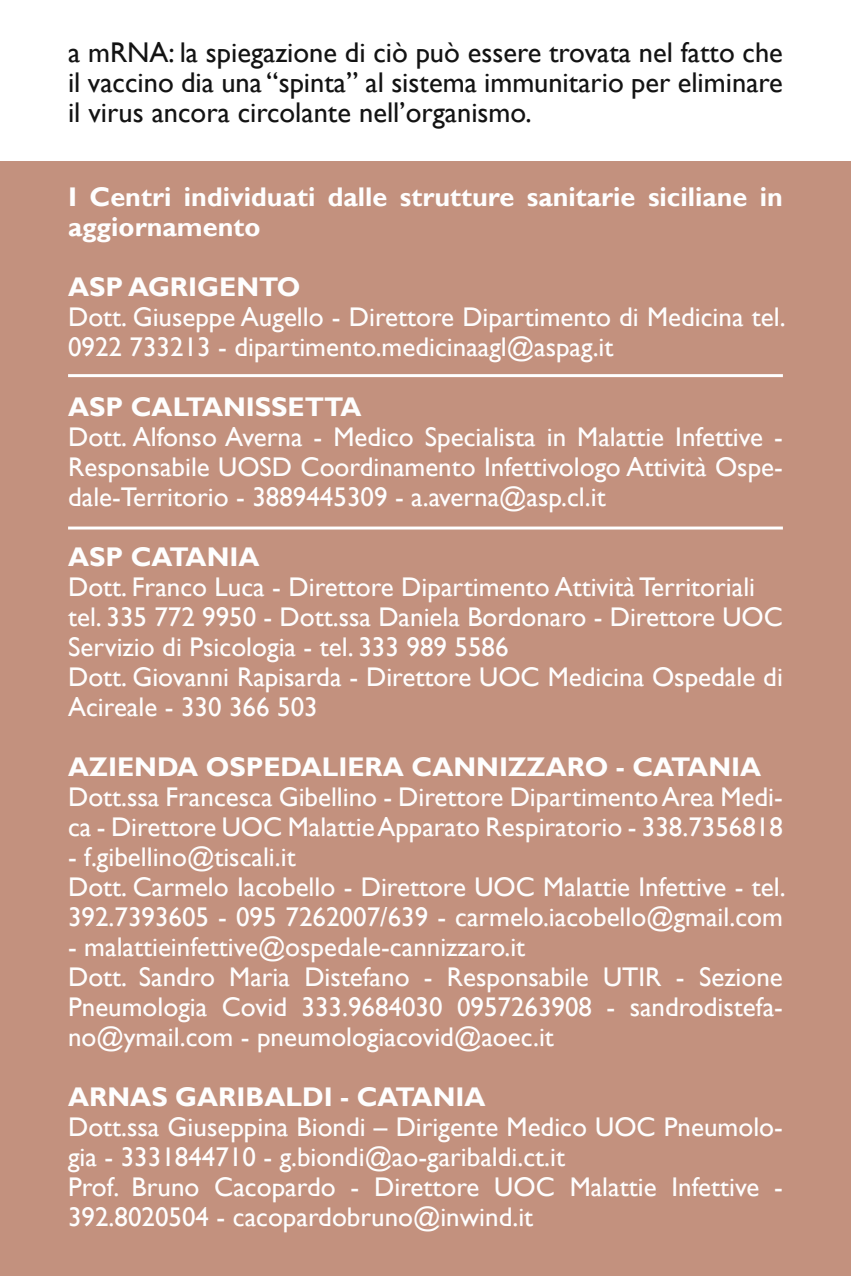
<style>
.page{position:relative;width:851px;height:1276px;background:#fff}
.page>*{position:absolute;margin:0;border:0;box-sizing:border-box;transform-origin:0 0}
.t1{font:28.5px/30px "Gill Sans";color:#131313;text-align:justify}
.t2{font:27px/30px "Gill Sans";color:#fefefe}
.t3{font:700 27px/30px "Gill Sans";color:#fefefe}
</style>
<div class="page">
<div style="left:0;top:162px;width:850px;height:1114px;background:#c3917e"></div>
<hr style="left:68px;top:526px;width:714px;height:3px;background:#fff">
<hr style="left:68px;top:374px;width:714px;height:3px;background:#fff">
<p class="t1" style="left:68px;top:38px;width:716px">a mRNA: la spiegazione di ciò può essere trovata nel fatto che il vaccino dia una “spinta” al sistema immunitario per eliminare il virus ancora circolante nell’organismo.</p>
<p class="t3" style="left:68px;top:182px;width:716px">I Centri individuati dalle strutture sanitarie siciliane in aggiornamento</p>
<p class="t3" style="left:68px;top:272px;width:234px">ASP AGRIGENTO</p>
<p class="t2" style="left:68px;top:302px;width:719px">Dott. Giuseppe Augello - Direttore Dipartimento di Medicina tel.<br>0922 733213 - dipartimento.medicinaagl@aspag.it</p>
<p class="t3" style="left:68px;top:392px;width:295px">ASP CALTANISSETTA</p>
<p class="t2" style="left:68px;top:422px;width:716px;text-align:justify">Dott. Alfonso Averna - Medico Specialista in Malattie Infettive - Responsabile UOSD Coordinamento Infettivologo Attività Ospe&shy;dale-Territorio - 3889445309 - a.averna@asp.cl.it</p>
<p class="t3" style="left:68px;top:542px;width:193px">ASP CATANIA</p>
<p class="t2" style="left:68px;top:572px;width:716px">Dott. Franco Luca - Direttore Dipartimento Attività Territoriali tel. 335 772 9950 - Dott.ssa Daniela Bordonaro - Direttore UOC Servizio di Psicologia - tel. 333 989 5586<br>Dott. Giovanni Rapisarda - Direttore UOC Medicina Ospedale di Acireale - 330 366 503</p>
<p class="t3" style="left:68px;top:752px;width:694px">AZIENDA OSPEDALIERA CANNIZZARO - CATANIA</p>
<p class="t2" style="left:68px;top:782px;width:716px">Dott.ssa Francesca Gibellino - Direttore Dipartimento Area Medi&shy;ca - Direttore UOC Malattie Apparato Respiratorio - 338.7356818</p>
<p class="t2" style="left:68px;top:842px;width:719px">- f.gibellino@tiscali.it<br>Dott. Carmelo Iacobello - Direttore UOC Malattie Infettive - tel.<br>392.7393605 - 095 7262007/639 - carmelo.iacobello@gmail.com</p>
<p class="t2" style="left:68px;top:932px;width:716px">- malattieinfettive@ospedale-cannizzaro.it<br>Dott. Sandro Maria Distefano - Responsabile UTIR - Sezione Pneumologia Covid 333.9684030 0957263908 - sandrodistefa&shy;no@ymail.com - pneumologiacovid@aoec.it</p>
<p class="t3" style="left:68px;top:1082px;width:419px">ARNAS GARIBALDI - CATANIA</p>
<p class="t2" style="left:68px;top:1112px;width:716px">Dott.ssa Giuseppina Biondi – Dirigente Medico UOC Pneumolo&shy;gia - 3331844710 - g.biondi@ao-garibaldi.ct.it<br>Prof. Bruno Cacopardo - Direttore UOC Malattie Infettive - 392.8020504 - cacopardobruno@inwind.it</p>
</div>
